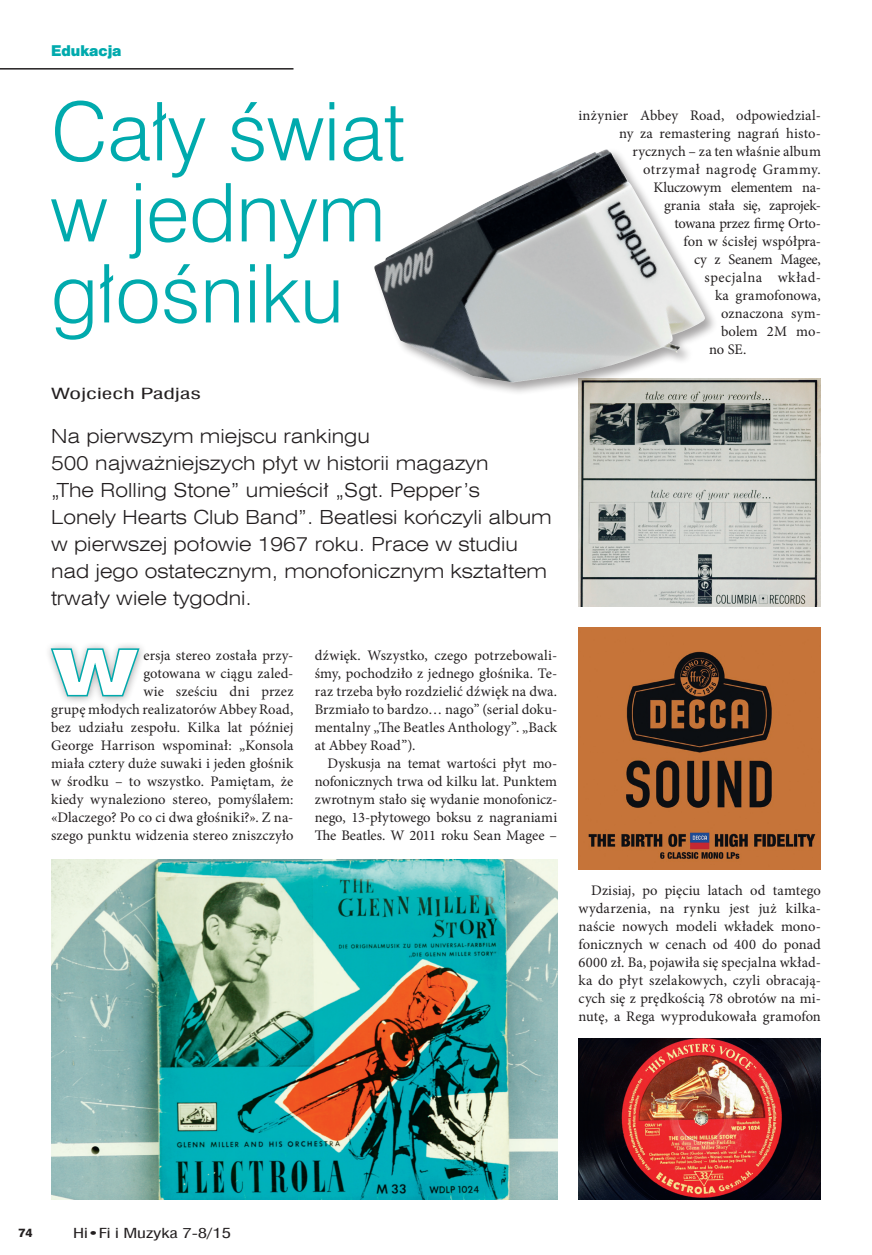
<style>
.page{position:relative;width:872px;height:1255px;background:#fff}
.page>*{position:absolute;margin:0;border:0;box-sizing:border-box;transform-origin:0 0}
.tytul_tekstu{font:81px/81px "Swis 721 Lt EU";color:#00aaad}
.lead{font:19.5px/27px "Swis 721 Lt Ex EU";color:#231f20}
.autor{font:15px "Swis 721 Cn EU";color:#231f20;scale:1.6 1}
.tekst{font:14.55px/18px "Minion Pro";letter-spacing:.005em;color:#231f20;text-align:justify}
.tekst-2{font:14.55px "Minion Pro";letter-spacing:-.02em;color:#231f20}
.tekst-3{font:14.55px "Minion Pro";letter-spacing:.04em;color:#231f20}
.tekst-4{font:14.55px "Minion Pro";letter-spacing:-.025em;color:#231f20}
.tekst-5{font:14.55px "Minion Pro";letter-spacing:-.015em;color:#231f20}
.tekst-6{font:14.55px "Minion Pro";letter-spacing:.035em;color:#231f20}
.t1{font:13.8px "Swis 721 Blk 2 EU";color:#00aaad}
.t2{font:13.5px "Swis 721 Cn EU";letter-spacing:-.005em;color:#231f20;scale:1.4 1}
.t3{font:12px "Swis 721 Hv EU";color:#231f20}
</style>
<div class="page">
<hr style="left:0;top:68px;width:293px;height:2px;background:#231f20">
<div style="left:43px;top:641px;width:104px;height:64px;background:#231f20;opacity:.4"></div>
<svg style="left:50px;top:647px;width:91px;height:50px"></svg>
<img style="left:578px;top:378px;width:243px;height:228px">
<div style="left:372px;top:147px;width:346px;height:249px;background:#231f20;opacity:.4"></div>
<img style="left:374px;top:149px;width:332px;height:233px">
<img style="left:578px;top:627px;width:243px;height:243px">
<img style="left:578px;top:1038px;width:243px;height:161px">
<img style="left:51px;top:859px;width:506px;height:340px">
<p class="t1" style="left:51px;top:41px;width:72px">Edukacja</p>
<p class="tytul_tekstu" style="left:51px;top:93px;width:356px">Cały świat w jednym głośniku</p>
<p class="autor" style="left:51px;top:383px;width:95px">Wojciech Padjas</p>
<p class="lead" style="left:51px;top:423px;width:502px">Na pierwszym miejscu rankingu<br>500 najważniejszych płyt w historii magazyn<br>„The Rolling Stone” umieścił „Sgt. Pepper’s<br>Lonely Hearts Club Band”. Beatlesi kończyli album w pierwszej połowie 1967 roku. Prace w studiu nad jego ostatecznym, monofonicznym kształtem trwały wiele tygodni.</p>
<p class="tekst" style="left:51px;top:646px;width:244px;text-align:right">ersja stereo została przy-<br>gotowana w ciągu zaled-<br>wie sześciu dni przez<br>grupę młodych realizatorów Abbey Road, bez udziału zespołu. Kilka lat później George Harrison wspominał: „Konsola miała cztery duże suwaki i jeden głośnik w środku – to wszystko. Pamiętam, że kiedy wynaleziono stereo, pomyślałem: «Dlaczego? Po co ci dwa głośniki?». Z na&shy;szego punktu widzenia stereo zniszczyło</p>
<p class="tekst" style="left:315px;top:646px;width:244px">dźwięk. Wszystko, czego potrzebowali&shy;śmy, pochodziło z jednego głośnika. Te&shy;raz trzeba było rozdzielić dźwięk na dwa.<br>Brzmiało to bardzo… nago” (serial doku&shy;mentalny „The Beatles Anthology”. „Back at Abbey Road”).</p>
<p class="tekst" style="left:315px;top:754px;width:244px;text-indent:13px">Dyskusja na temat wartości płyt mo&shy;nofonicznych trwa od kilku lat. Punktem zwrotnym stało się wydanie monofonicz&shy;nego, 13-płytowego boksu z nagraniami The Beatles. W 2011 roku Sean Magee –</p>
<p class="tekst" style="left:578px;top:106px;width:244px">inżynier Abbey Road, odpowiedzial-</p>
<p class="tekst" style="left:619px;top:124px;width:203px">ny za remastering nagrań histo-</p>
<p class="tekst" style="left:632px;top:142px;width:190px">rycznych – za ten właśnie album</p>
<p class="tekst-3" style="left:643px;top:160px;width:179px">otrzymał nagrodę Grammy.</p>
<p class="tekst-4" style="left:653px;top:178px;width:169px">Kluczowym elementem na-</p>
<p class="tekst-2" style="left:664px;top:196px;width:158px">grania stała się, zaprojek-</p>
<p class="tekst-2" style="left:674px;top:214px;width:148px">towana przez firmę Orto-</p>
<p class="tekst" style="left:683px;top:232px;width:139px">fon w ścisłej współpra-</p>
<p class="tekst-5" style="left:694px;top:250px;width:128px">cy z Seanem Magee,</p>
<p class="tekst-6" style="left:704px;top:268px;width:118px">specjalna wkład-</p>
<p class="tekst" style="left:715px;top:286px;width:107px">ka gramofonowa,</p>
<p class="tekst" style="left:721px;top:304px;width:101px">oznaczona sym-</p>
<p class="tekst" style="left:721px;top:322px;width:101px">bolem 2M mo-</p>
<p class="tekst" style="left:709px;top:340px;width:39px">no SE.</p>
<p class="tekst" style="left:578px;top:880px;width:244px;text-indent:13px">Dzisiaj, po pięciu latach od tamtego wydarzenia, na rynku jest już kilka&shy;naście nowych modeli wkładek mono&shy;fonicznych w cenach od 400 do ponad 6000 zł. Ba, pojawiła się specjalna wkład&shy;ka do płyt szelakowych, czyli obracają&shy;cych się z prędkością 78 obrotów na mi&shy;nutę, a Rega wyprodukowała gramofon</p>
<p class="t3" style="left:18px;top:1225px;width:16px">74</p>
<p class="t2" style="left:73px;top:1224px;width:114px">Hi•Fi i Muzyka 7-8/15</p>
</div>
